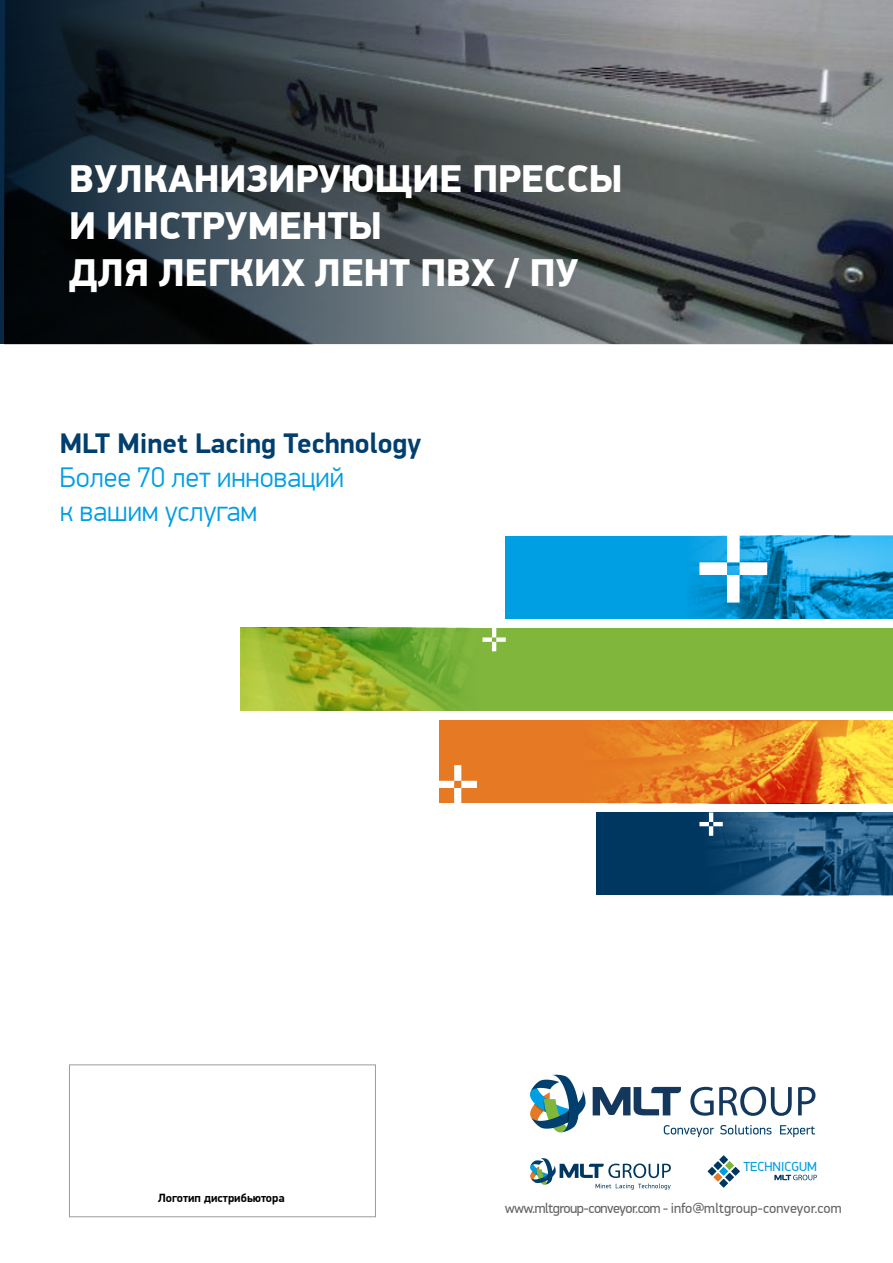
<style>
.page{position:relative;width:893px;height:1263px;background:#fff}
.page>*{position:absolute;margin:0;border:0;box-sizing:border-box;transform-origin:0 0}
.t1{font:900 39px/46.8px "PF Din Display Pro";color:#fff}
.t2{font:300 28.5px/34.2px "PF Din Display Pro";color:#009ee3}
.t3{font:700 28.5px "PF Din Display Pro";color:#003f6e}
.t4{font:14.25px "PF Din Display Pro";letter-spacing:-.02em;color:#636362}
.t5{font:13.2px "PF Din Display Pro";color:#009ee1}
.t6{font:700 12px "PF Din Display Pro";color:#000}
</style>
<div class="page">
<div style="left:506px;top:536px;width:387px;height:83px;background:#009ee3"></div>
<img style="left:691px;top:536px;width:201px;height:83px">
<div style="left:596px;top:812px;width:297px;height:83px;background:#003760"></div>
<img style="left:701px;top:812px;width:191px;height:83px">
<div style="left:439px;top:720px;width:454px;height:83px;background:#e67923"></div>
<img style="left:605px;top:720px;width:287px;height:83px">
<div style="left:240px;top:628px;width:653px;height:83px;background:#81b63d"></div>
<img style="left:240px;top:628px;width:257px;height:83px">
<svg style="left:699px;top:535px;width:68px;height:67px"></svg>
<svg style="left:439px;top:765px;width:38px;height:38px"></svg>
<hr style="left:699px;top:822px;width:10px;height:4px;background:#fff">
<hr style="left:709px;top:812px;width:4px;height:10px;background:#fff">
<svg style="left:713px;top:822px;width:10px;height:4px"></svg>
<svg style="left:709px;top:826px;width:4px;height:10px"></svg>
<div style="left:482px;top:637px;width:10px;height:5px;background:#fff"></div>
<div style="left:496px;top:637px;width:10px;height:5px;background:#fff"></div>
<svg style="left:492px;top:628px;width:4px;height:23px"></svg>
<img style="left:680px;top:0;width:213px;height:344px">
<div style="left:69px;top:1064px;width:307px;height:153px;border:1px solid #9d9c9c"></div>
<svg style="left:0;top:0;width:680px;height:344px;background:#3e464c"></svg>
<svg style="left:530px;top:1158px;width:141px;height:31px"></svg>
<svg style="left:719px;top:1179px;width:9px;height:8px"></svg>
<svg style="left:719px;top:1167px;width:9px;height:9px"></svg>
<svg style="left:731px;top:1167px;width:9px;height:9px"></svg>
<svg style="left:708px;top:1167px;width:8px;height:9px"></svg>
<svg style="left:719px;top:1155px;width:9px;height:9px"></svg>
<svg style="left:725px;top:1173px;width:9px;height:8px"></svg>
<svg style="left:725px;top:1161px;width:9px;height:9px"></svg>
<svg style="left:713px;top:1173px;width:9px;height:8px"></svg>
<svg style="left:713px;top:1161px;width:9px;height:9px"></svg>
<svg style="left:774px;top:1175px;width:43px;height:5px"></svg>
<svg style="left:664px;top:1125px;width:50px;height:12px"></svg>
<svg style="left:720px;top:1125px;width:52px;height:9px"></svg>
<svg style="left:780px;top:1125px;width:35px;height:12px"></svg>
<svg style="left:530px;top:1075px;width:56px;height:57px"></svg>
<svg style="left:690px;top:1086px;width:102px;height:30px"></svg>
<svg style="left:798px;top:1087px;width:17px;height:28px"></svg>
<svg style="left:593px;top:1087px;width:88px;height:28px"></svg>
<p class="t1" style="left:69px;top:157px;width:555px">ВУЛКАНИЗИРУЮЩИЕ ПРЕССЫ<br>И ИНСТРУМЕНТЫ<br>ДЛЯ ЛЕГКИХ ЛЕНТ ПВХ / ПУ</p>
<p class="t3" style="left:60px;top:426px;width:363px">MLT Minet Lacing Technology</p>
<p class="t2" style="left:60px;top:461px;width:286px">Более 70 лет инноваций к вашим услугам</p>
<p class="t6" style="left:158px;top:1190px;width:128px">Логотип дистрибьютора</p>
<p class="t5" style="left:743px;top:1159px;width:75px">TECHNICGUM</p>
<p class="t4" style="left:505px;top:1200px;width:338px">www.mltgroup-conveyor.com - info@mltgroup-conveyor.com</p>
</div>
